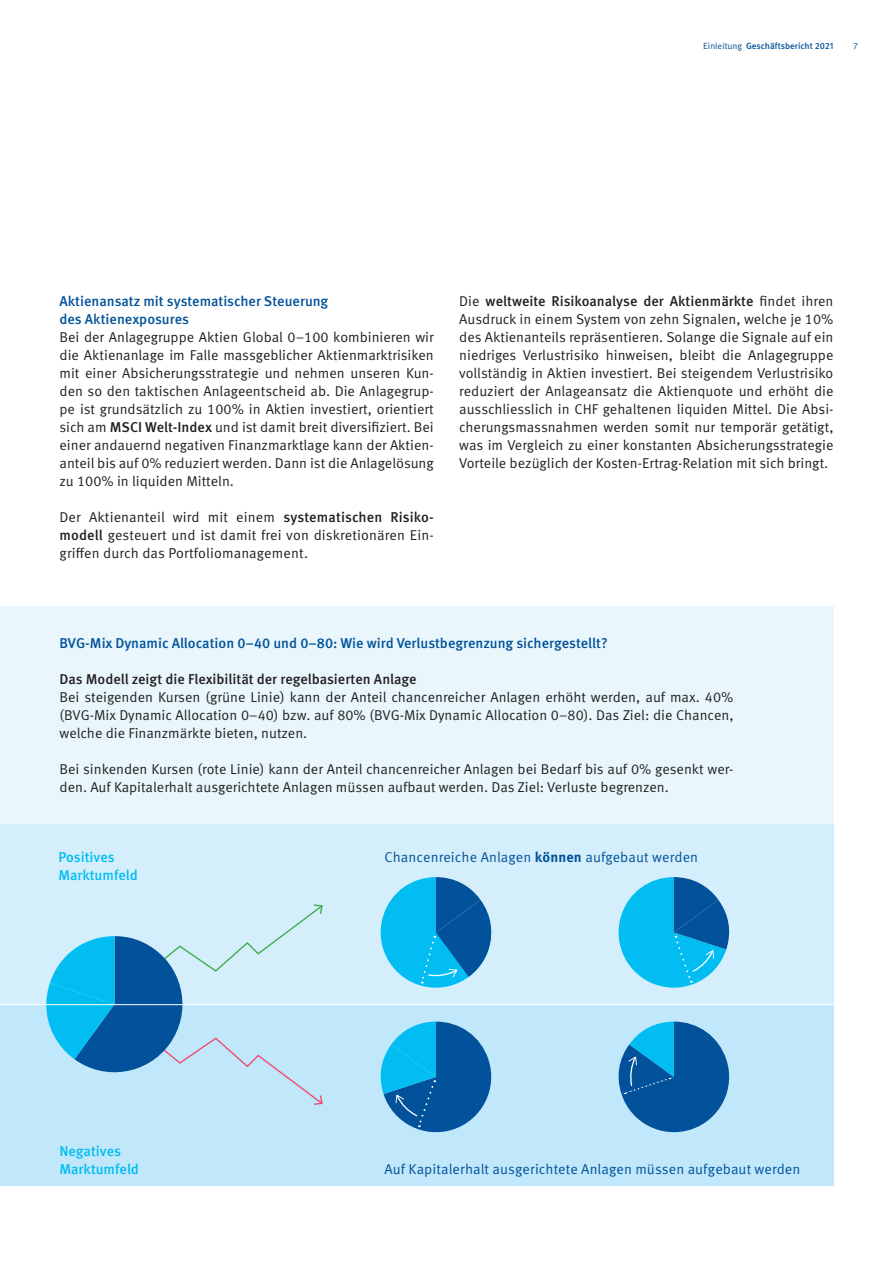
<style>
.page{position:relative;width:893px;height:1263px;background:#fff}
.page>*{position:absolute;margin:0;border:0;box-sizing:border-box;transform-origin:0 0}
.t1{font:14.25px/18px "Meta OT";color:#231f20;text-align:justify}
.t2{font:500 14.25px/18px "Meta OT";color:#01529a}
.t3{font:14.25px "Meta OT";letter-spacing:.005em;color:#01529a}
.t4{font:500 14.25px "Meta OT";color:#231f20}
.t5{font:500 14.25px/18px "Meta OT";color:#01bdf2}
.t6{font:500 9px "Meta OT";color:#01529a}
.t7{font:9px "Meta OT";color:#01529a}
.s1{font-weight:400}
.s2{font-weight:500}
.s3{font-weight:700}
</style>
<div class="page">
<div style="left:0;top:607px;width:833px;height:579px;background:#e9f7fd"></div>
<div style="left:0;top:1005px;width:833px;height:181px;background:#c0e7fa"></div>
<div style="left:0;top:824px;width:833px;height:181px;background:#d4effb"></div>
<svg style="left:46px;top:904px;width:277px;height:201px"></svg>
<svg style="left:380px;top:877px;width:112px;height:111px"></svg>
<svg style="left:618px;top:877px;width:112px;height:111px"></svg>
<svg style="left:380px;top:1021px;width:112px;height:112px"></svg>
<svg style="left:618px;top:1021px;width:112px;height:112px"></svg>
<hr style="left:0;top:1004px;width:833px;height:1px;background:#fff">
<p class="t6" style="left:703px;top:40px;width:132px"><span class="s1">Einleitung</span> Geschäftsbericht 2021</p>
<p class="t7" style="left:853px;top:40px;width:7px">7</p>
<p class="t2" style="left:60px;top:292px;width:270px">Aktienansatz mit systematischer Steuerung des Aktienexposures</p>
<p class="t1" style="left:60px;top:328px;width:376px">Bei der Anlagegruppe Aktien Global 0–100 kombinieren wir die Aktienanlage im Falle massgeblicher Aktienmarktrisiken mit einer Absicherungsstrategie und nehmen unseren Kun&shy;den so den taktischen Anlageentscheid ab. Die Anlagegrup&shy;pe ist grundsätzlich zu 100% in Aktien investiert, orientiert sich am <span class="s2">MSCI Welt-Index</span> und ist damit breit diversifiziert. Bei einer andauernd negativen Finanzmarktlage kann der Aktien&shy;anteil bis auf 0% reduziert werden. Dann ist die Anlagelösung zu 100% in liquiden Mitteln.</p>
<p class="t1" style="left:60px;top:508px;width:376px">Der Aktienanteil wird mit einem <span class="s2">systematischen Risiko&shy;modell</span> gesteuert und ist damit frei von diskretionären Ein&shy;griffen durch das Portfoliomanagement.</p>
<p class="t1" style="left:459px;top:292px;width:376px">Die <span class="s2">weltweite Risikoanalyse der Aktienmärkte</span> findet ihren Ausdruck in einem System von zehn Signalen, welche je 10% des Aktienanteils repräsentieren. Solange die Signale auf ein niedriges Verlustrisiko hinweisen, bleibt die Anlagegruppe vollständig in Aktien investiert. Bei steigendem Verlustrisiko reduziert der Anlageansatz die Aktienquote und erhöht die ausschliesslich in CHF gehaltenen liquiden Mittel. Die Absi&shy;cherungsmassnahmen werden somit nur temporär getätigt, was im Vergleich zu einer konstanten Absicherungsstrategie Vorteile bezüglich der Kosten-Ertrag-Relation mit sich bringt.</p>
<p class="t2" style="left:60px;top:634px;width:550px">BVG-Mix Dynamic Allocation 0–40 und 0–80: Wie wird Verlustbegrenzung sichergestellt?</p>
<p class="t4" style="left:60px;top:670px;width:359px">Das Modell zeigt die Flexibilität der regelbasierten Anlage</p>
<p class="t1" style="left:60px;top:688px;width:675px">Bei steigenden Kursen (grüne Linie) kann der Anteil chancenreicher Anlagen erhöht werden, auf max. 40% (BVG-Mix Dynamic Allocation 0–40) bzw. auf 80% (BVG-Mix Dynamic Allocation 0–80). Das Ziel: die Chancen, welche die Finanzmärkte bieten, nutzen.</p>
<p class="t1" style="left:60px;top:760px;width:675px">Bei sinkenden Kursen (rote Linie) kann der Anteil chancenreicher Anlagen bei Bedarf bis auf 0% gesenkt wer&shy;den. Auf Kapitalerhalt ausgerichtete Anlagen müssen aufbaut werden. Das Ziel: Verluste begrenzen.</p>
<p class="t5" style="left:58px;top:848px;width:81px">Positives<br>Marktumfeld</p>
<p class="t5" style="left:59px;top:1142px;width:81px">Negatives<br>Marktumfeld</p>
<p class="t3" style="left:384px;top:848px;width:315px">Chancenreiche Anlagen <span class="s3">können</span> aufgebaut werden</p>
<p class="t3" style="left:384px;top:1161px;width:417px">Auf Kapitalerhalt ausgerichtete Anlagen müssen aufgebaut werden</p>
</div>
